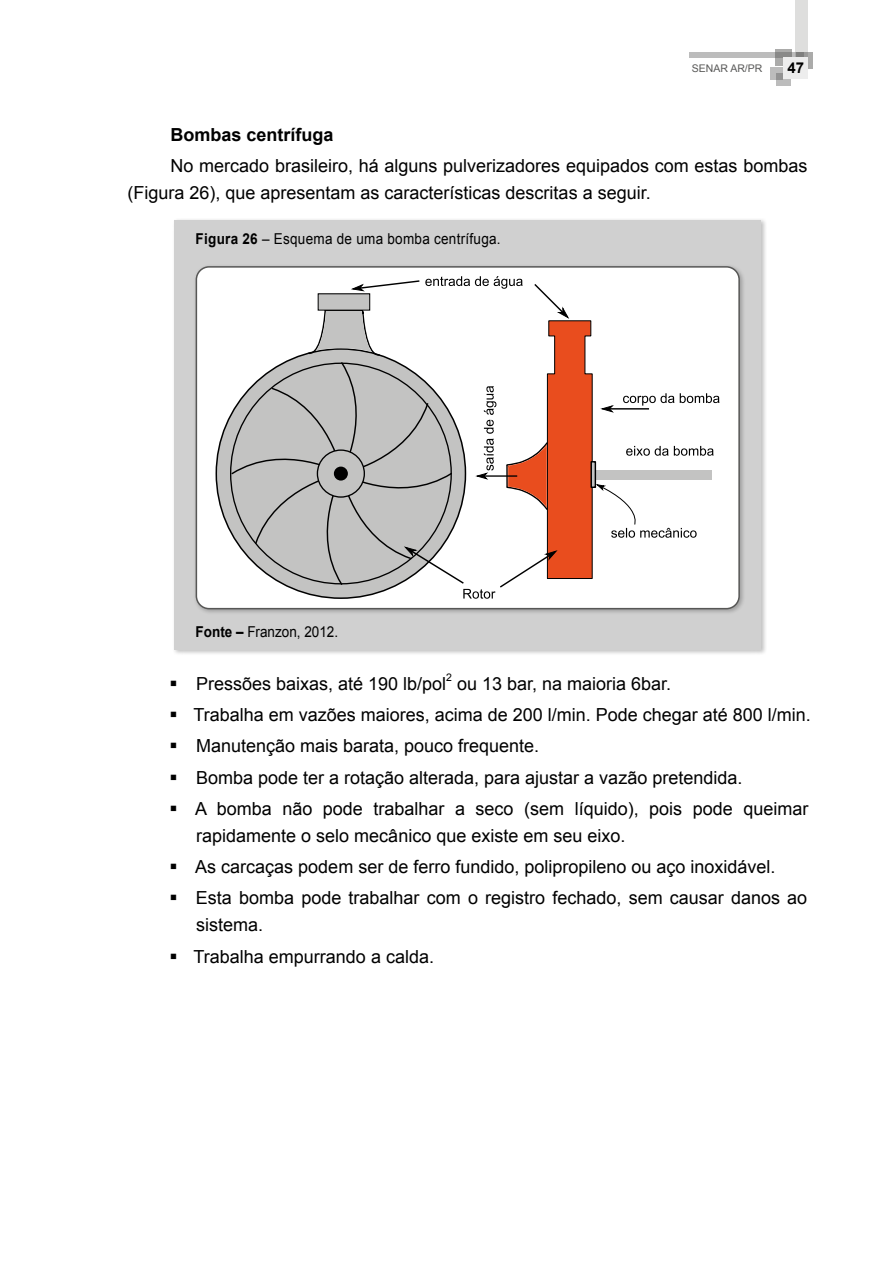
<style>
.page{position:relative;width:893px;height:1263px;background:#fff}
.page>*{position:absolute;margin:0;border:0;box-sizing:border-box;transform-origin:0 0}
.t1{font:18px/31.2px "Arial";color:#000}
.t2{font:700 18px "Arial";color:#000}
.t3{font:15px "Arial";letter-spacing:.02em;color:#000;scale:.9 1}
.t4{font:15px "Arial";color:#000;scale:.9 1}
.t5{font:700 15px "Arial";color:#000}
.t6{font:10.5px "Arial";color:#575756}
.t7{font:10.5px "Arial";color:#000}
.s1{font-weight:700}
</style>
<div class="page">
<svg style="left:776px;top:73px;width:15px;height:12px"></svg>
<svg style="left:770px;top:67px;width:12px;height:12px"></svg>
<div style="left:796px;top:52px;width:17px;height:16px;background:#ababaa"></div>
<svg style="left:775px;top:50px;width:17px;height:16px"></svg>
<svg style="left:689px;top:52px;width:107px;height:6px"></svg>
<svg style="left:796px;top:0;width:12px;height:58px"></svg>
<div style="left:784px;top:58px;width:24px;height:21px;background:#ededed"></div>
<div style="left:172px;top:218px;width:595px;height:438px;background:#000;opacity:.25"></div>
<div style="left:174px;top:221px;width:587px;height:429px;background:#d0d0d0"></div>
<div style="left:193px;top:264px;width:552px;height:351px;background:#000;opacity:.25"></div>
<div style="left:196px;top:267px;width:543px;height:342px;background:#fff;border-radius:13px"></div>
<svg style="left:230px;top:361px;width:77px;height:225px;background:#c1c1c0"></svg>
<svg style="left:307px;top:276px;width:412px;height:323px"></svg>
<div style="left:317px;top:450px;width:47px;height:47px;background:#c3c3c2;border-radius:50%"></div>
<div style="left:317px;top:449px;width:48px;height:49px;border:1px solid #000;border-radius:50%"></div>
<div style="left:335px;top:467px;width:12px;height:13px;background:#000;border-radius:50%"></div>
<div style="left:334px;top:467px;width:14px;height:14px;border:2px solid #000;border-radius:50%"></div>
<div style="left:196px;top:266px;width:544px;height:343px;border:2px solid #575756;border-radius:13px"></div>
<p class="t6" style="left:692px;top:61px;width:72px">SENAR AR/PR</p>
<p class="t5" style="left:787px;top:57px;width:18px">47</p>
<p class="t2" style="left:171px;top:122px;width:165px">Bombas centrífuga</p>
<p class="t1" style="left:127px;top:152px;width:681px;line-height:27px;text-indent:43px">No mercado brasileiro, há alguns pulverizadores equipados com estas bombas (Figura 26), que apresentam as características descritas a seguir.</p>
<p class="t3" style="left:196px;top:229px;width:340px"><span class="s1">Figura 26</span> – Esquema de uma bomba centrífuga.</p>
<p class="t4" style="left:196px;top:622px;width:160px"><span class="s1">Fonte –</span> Franzon, 2012.</p>
<p class="t1" style="left:196px;top:668px;width:252px">Pressões baixas, até 190 lb/pol</p>
<p class="t7" style="left:446px;top:670px;width:7px">2</p>
<p class="t1" style="left:194px;top:668px;width:619px;text-indent:263px">ou 13 bar, na maioria 6bar.<br>Trabalha em vazões maiores, acima de 200 l/min. Pode chegar até 800 l/min.<br>Manutenção mais barata, pouco frequente.<br>Bomba pode ter a rotação alterada, para ajustar a vazão pretendida.<br>A bomba não pode trabalhar a seco (sem líquido), pois pode queimar</p>
<p class="t1" style="left:195px;top:820px;width:614px">rapidamente o selo mecânico que existe em seu eixo.<br>As carcaças podem ser de ferro fundido, polipropileno ou aço inoxidável.<br>Esta bomba pode trabalhar com o registro fechado, sem causar danos ao</p>
<p class="t1" style="left:194px;top:910px;width:242px">sistema.<br>Trabalha empurrando a calda.</p>
</div>
